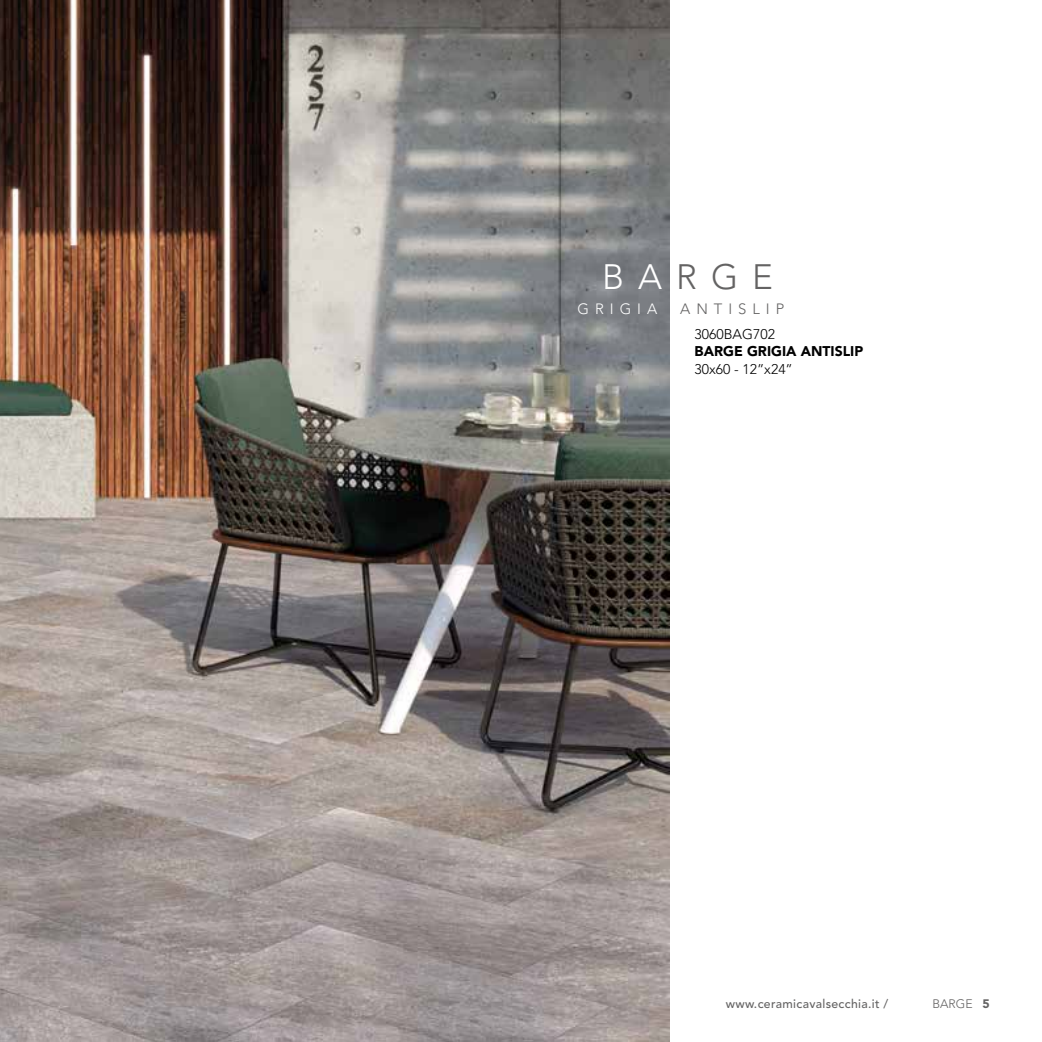
<style>
.page{position:relative;width:1042px;height:1042px;background:#fff}
.page>*{position:absolute;margin:0;border:0;box-sizing:border-box;transform-origin:0 0}
.t1{font:300 35px "Avenir LT Std";letter-spacing:.4em;color:#646363}
.t2{font:300 14.88px "Avenir LT Std";letter-spacing:.4em;color:#646363}
.t3{font:300 14.88px "Avenir LT Std";letter-spacing:.4em;color:#fff}
.t4{font:300 14px "Avenir LT Std";color:#000}
.t5{font:900 14px "Avenir LT Std";color:#000}
.t6{font:500 12.25px "Avenir LT Std";letter-spacing:.025em;color:#646363}
.t7{font:300 12.25px "Avenir LT Std";color:#646363}
.s1{color:#fff}
.s2{font-weight:900}
</style>
<div class="page">
<img style="left:0;top:0;width:670px;height:1042px">
<h1 class="t1" style="left:602px;top:257px;width:172px"><span class="s1">BA</span>RGE</h1>
<p class="t3" style="left:577px;top:300px;width:81px">GRIGIA</p>
<p class="t2" style="left:680px;top:300px;width:105px">ANTISLIP</p>
<p class="t4" style="left:694px;top:325px;width:82px">3060BAG702</p>
<p class="t5" style="left:694px;top:343px;width:170px">BARGE GRIGIA ANTISLIP</p>
<p class="t4" style="left:694px;top:360px;width:100px">30x60 - 12”x24”</p>
<p class="t6" style="left:726px;top:996px;width:164px">www.ceramicavalsecchia.it /</p>
<p class="t7" style="left:932px;top:996px;width:59px">BARGE <span class="s2">5</span></p>
</div>
